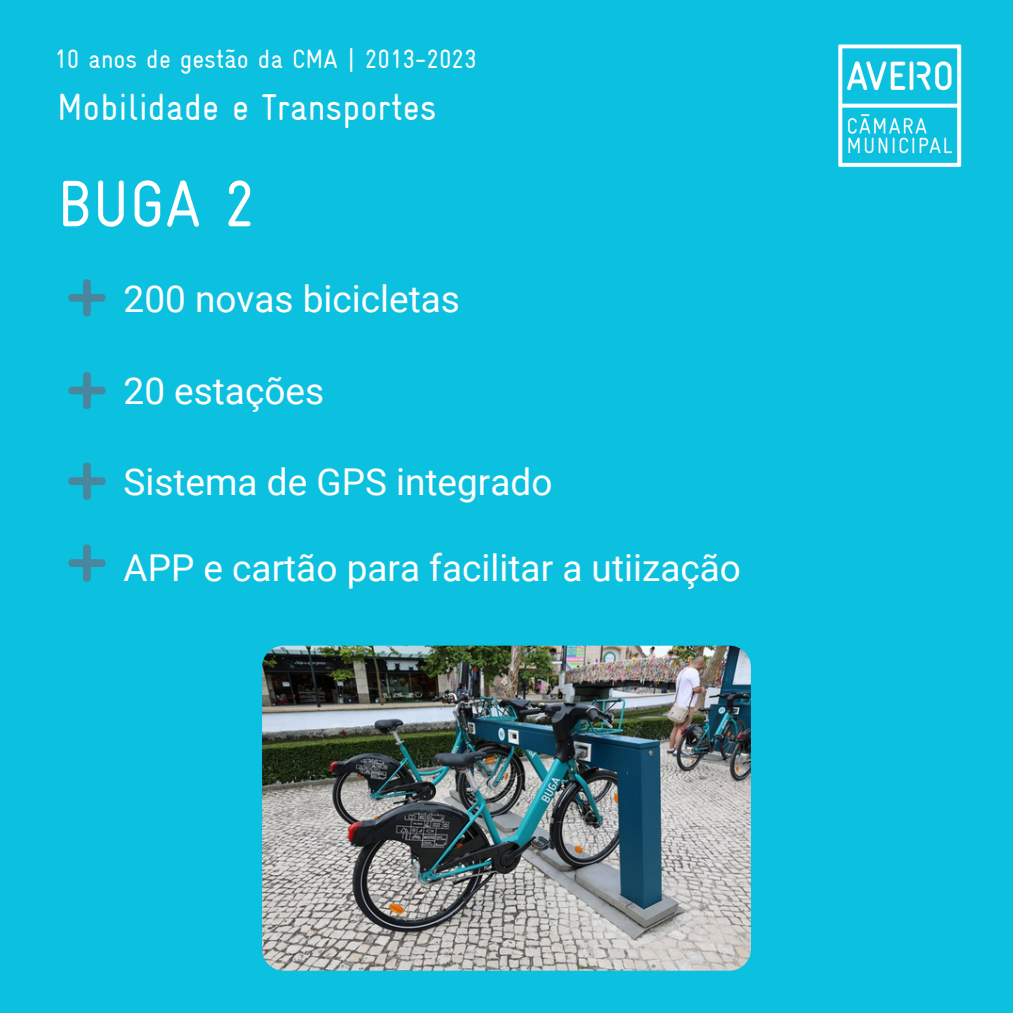
<style>
.page{position:relative;width:1013px;height:1013px;background:#fff}
.page>*{position:absolute;margin:0;border:0;box-sizing:border-box;transform-origin:0 0}
.t1{font:103.25px "Gravur Condensed";color:#48879d}
.t2{font:65.75px "Gravur Condensed";color:#fff}
.t3{font:37.5px "Gravur Condensed";color:#fff}
.t4{font:37px "Roboto";color:#fff}
.t5{font:26.25px "Gravur Condensed";color:#fff}
</style>
<div class="page">
<div style="left:0;top:0;width:1012px;height:1012px;background:#0cc0df"></div>
<img style="left:838px;top:44px;width:124px;height:124px">
<img style="left:262px;top:645px;width:489px;height:325px;border-radius:22px">
<p class="t5" style="left:54px;top:44px;width:424px">10 anos de gestão da CMA | 2013-2023</p>
<p class="t3" style="left:57px;top:86px;width:381px">Mobilidade e Transportes</p>
<p class="t2" style="left:57px;top:167px;width:199px">BUGA 2</p>
<p class="t1" style="left:64px;top:232px;width:48px">+</p>
<p class="t4" style="left:124px;top:277px;width:338px">200 novas bicicletas</p>
<p class="t1" style="left:64px;top:324px;width:48px">+</p>
<p class="t4" style="left:124px;top:370px;width:202px">20 estações</p>
<p class="t1" style="left:64px;top:415px;width:48px">+</p>
<p class="t4" style="left:124px;top:461px;width:430px">Sistema de GPS integrado</p>
<p class="t1" style="left:64px;top:497px;width:48px">+</p>
<p class="t4" style="left:124px;top:546px;width:619px">APP e cartão para facilitar a utiização</p>
</div>
